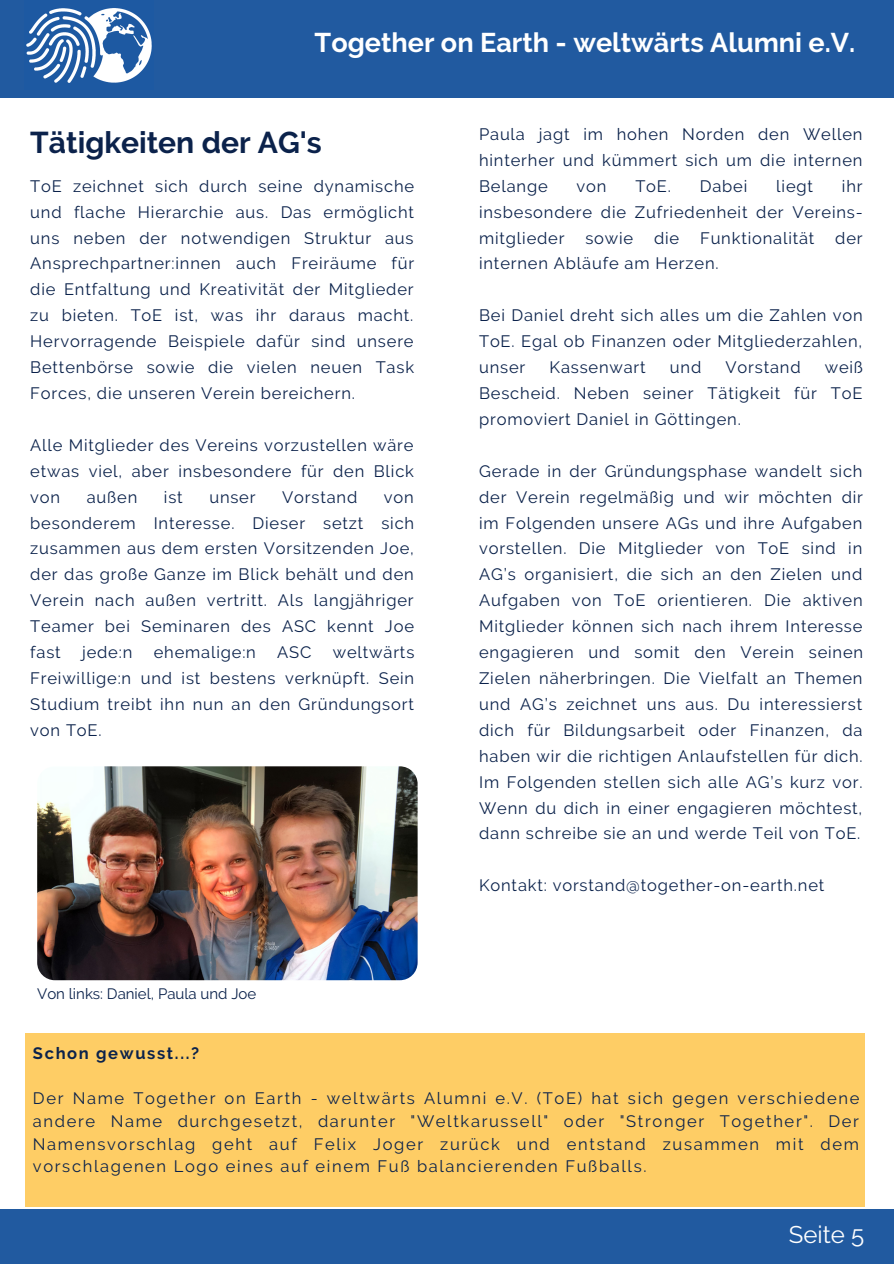
<style>
.page{position:relative;width:894px;height:1264px;background:#fff}
.page>*{position:absolute;margin:0;border:0;box-sizing:border-box;transform-origin:0 0}
.t1{font:700 30px "Raleway";color:#0b224b}
.t2{font:700 27px "Raleway";color:#fff}
.t3{font:24px "Raleway";color:#fff}
.t4{font:16.5px/26px "Raleway";letter-spacing:.05em;color:#0b224b;text-align:justify}
.t5{font:700 16.5px "Raleway";letter-spacing:.1em;color:#0b224b}
.t6{font:15px "Raleway";color:#0b224b}
</style>
<div class="page">
<div style="left:0;top:0;width:893px;height:98px;background:#215aa0"></div>
<img style="left:26px;top:8px;width:126px;height:75px">
<div style="left:25px;top:1033px;width:839px;height:174px;background:#fecd65"></div>
<div style="left:0;top:1208px;width:893px;height:55px;background:#215aa0"></div>
<img style="left:37px;top:766px;width:380px;height:214px;border-radius:18px">
<p class="t2" style="left:314px;top:27px;width:542px">Together on Earth - weltwärts Alumni e.V.</p>
<p class="t1" style="left:30px;top:125px;width:293px">Tätigkeiten der AG's</p>
<p class="t4" style="left:30px;top:173px;width:385px">ToE zeichnet sich durch seine dynamische und flache Hierarchie aus. Das ermöglicht uns neben der notwendigen Struktur aus Ansprechpartner:innen auch Freiräume für die Entfaltung und Kreativität der Mitglieder zu bieten. ToE ist, was ihr daraus macht.<br>Hervorragende Beispiele dafür sind unsere Bettenbörse sowie die vielen neuen Task Forces, die unseren Verein bereichern.</p>
<p class="t4" style="left:30px;top:432px;width:385px">Alle Mitglieder des Vereins vorzustellen wäre etwas viel, aber insbesondere für den Blick von</p>
<p class="t4" style="left:87px;top:484px;width:52px">außen</p>
<p class="t4" style="left:164px;top:484px;width:20px">ist</p>
<p class="t4" style="left:209px;top:484px;width:48px">unser</p>
<p class="t4" style="left:282px;top:484px;width:77px">Vorstand</p>
<p class="t4" style="left:30px;top:484px;width:385px;text-indent:353px">von besonderem Interesse. Dieser setzt sich zusammen aus dem ersten Vorsitzenden Joe, der das große Ganze im Blick behält und den Verein nach außen vertritt. Als langjähriger Teamer bei Seminaren des ASC kennt Joe fast</p>
<p class="t4" style="left:30px;top:639px;width:385px;text-indent:302px">weltwärts Freiwillige:n und ist bestens verknüpft. Sein Studium treibt ihn nun an den Gründungsort von ToE.</p>
<p class="t4" style="left:82px;top:639px;width:52px">jede:n</p>
<p class="t4" style="left:154px;top:639px;width:104px">ehemalige:n</p>
<p class="t4" style="left:277px;top:639px;width:36px">ASC</p>
<p class="t6" style="left:37px;top:984px;width:221px">Von links: Daniel, Paula und Joe</p>
<p class="t4" style="left:479px;top:121px;width:385px">Paula jagt im hohen Norden den Wellen hinterher und kümmert sich um die internen Belange</p>
<p class="t4" style="left:479px;top:173px;width:385px;text-indent:363px">ihr insbesondere die Zufriedenheit der Vereins&shy;mitglieder</p>
<p class="t4" style="left:576px;top:173px;width:31px">von</p>
<p class="t4" style="left:635px;top:173px;width:37px">ToE.</p>
<p class="t4" style="left:699px;top:173px;width:49px">Dabei</p>
<p class="t4" style="left:776px;top:173px;width:38px">liegt</p>
<p class="t4" style="left:585px;top:225px;width:49px">sowie</p>
<p class="t4" style="left:654px;top:225px;width:27px">die</p>
<p class="t4" style="left:700px;top:225px;width:116px">Funktionalität</p>
<p class="t4" style="left:835px;top:225px;width:29px">der</p>
<p class="t4" style="left:479px;top:251px;width:241px">internen Abläufe am Herzen.</p>
<p class="t4" style="left:479px;top:302px;width:385px">Bei Daniel dreht sich alles um die Zahlen von ToE. Egal ob Finanzen oder Mitgliederzahlen, unser</p>
<p class="t4" style="left:479px;top:354px;width:385px;text-indent:345px">weiß Bescheid. Neben seiner Tätigkeit für ToE promoviert Daniel in Göttingen.</p>
<p class="t4" style="left:479px;top:458px;width:385px">Gerade in der Gründungsphase wandelt sich der Verein regelmäßig und wir möchten dir im Folgenden unsere AGs und ihre Aufgaben vorstellen. Die Mitglieder von ToE sind in AG’s organisiert, die sich an den Zielen und Aufgaben von ToE orientieren. Die aktiven Mitglieder können sich nach ihrem Interesse engagieren und somit den Verein seinen Zielen näherbringen. Die Vielfalt an Themen und AG’s zeichnet uns aus. Du interessierst dich für Bildungsarbeit oder Finanzen, da haben wir die richtigen Anlaufstellen für dich.<br>Im Folgenden stellen sich alle AG’s kurz vor.<br>Wenn du dich in einer engagieren möchtest, dann schreibe sie an und werde Teil von ToE.</p>
<p class="t4" style="left:479px;top:872px;width:347px">Kontakt: vorstand@together-on-earth.net</p>
<p class="t4" style="left:549px;top:354px;width:98px">Kassenwart</p>
<p class="t4" style="left:669px;top:354px;width:33px">und</p>
<p class="t4" style="left:725px;top:354px;width:77px">Vorstand</p>
<p class="t5" style="left:33px;top:1043px;width:168px">Schon gewusst...?</p>
<p class="t4" style="left:33px;top:1087px;width:827px;line-height:22.5px">Der Name Together on Earth - weltwärts Alumni e.V. (ToE) hat sich gegen verschiedene andere Name durchgesetzt, darunter "Weltkarussell" oder "Stronger Together". Der Namensvorschlag geht auf Felix Joger zurück und entstand zusammen mit dem vorschlagenen Logo eines auf einem Fuß balancierenden Fußballs.</p>
<p class="t3" style="left:788px;top:1220px;width:77px">Seite 5</p>
</div>
